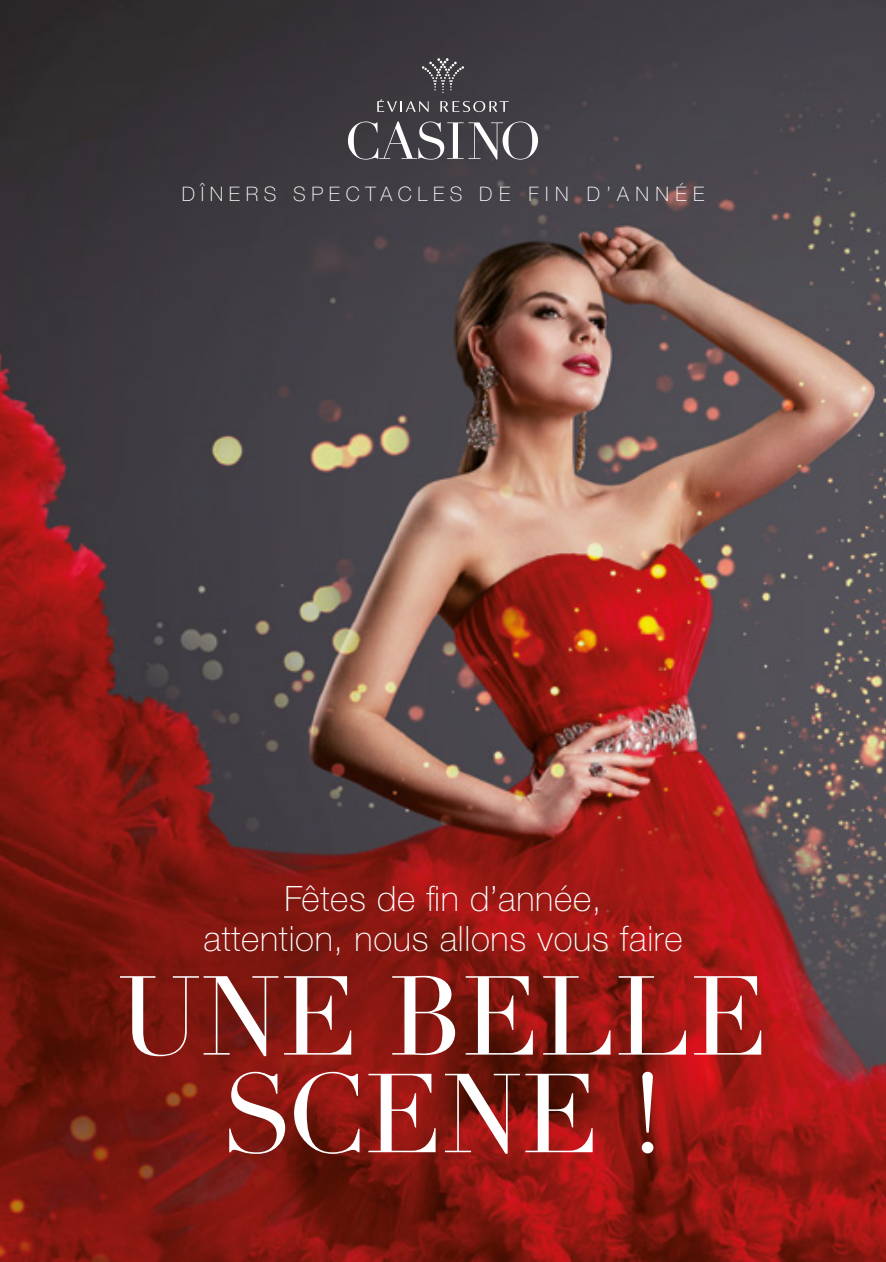
<style>
.page{position:relative;width:886px;height:1262px;background:#fff}
.page>*{position:absolute;margin:0;border:0;box-sizing:border-box;transform-origin:0 0}
.t1{font:110px/97.5px "Didot LT Std";color:#fff;text-align:center}
.t2{font:100 35px/40px "Helvetica Neue LT Std";letter-spacing:.02em;color:#fff;text-align:center}
.t3{font:100 20px "Helvetica Neue LT Std";letter-spacing:.28em;color:#fff}
</style>
<div class="page">
<img style="left:0;top:0;width:886px;height:1261px">
<svg style="left:422px;top:58px;width:42px;height:35px"></svg>
<svg style="left:377px;top:99px;width:52px;height:13px"></svg>
<svg style="left:440px;top:101px;width:69px;height:11px"></svg>
<svg style="left:348px;top:121px;width:190px;height:39px;background:#666469"></svg>
<p class="t3" style="left:182px;top:182px;width:524px">DÎNERS SPECTACLES DE FIN D’ANNÉE</p>
<p class="t2" style="left:203px;top:878px;width:480px">Fêtes de fin d’année,<br>attention, nous allons vous faire</p>
<h1 class="t1" style="left:118px;top:970px;width:652px">UNE BELLE<br>SCENE !</h1>
</div>
